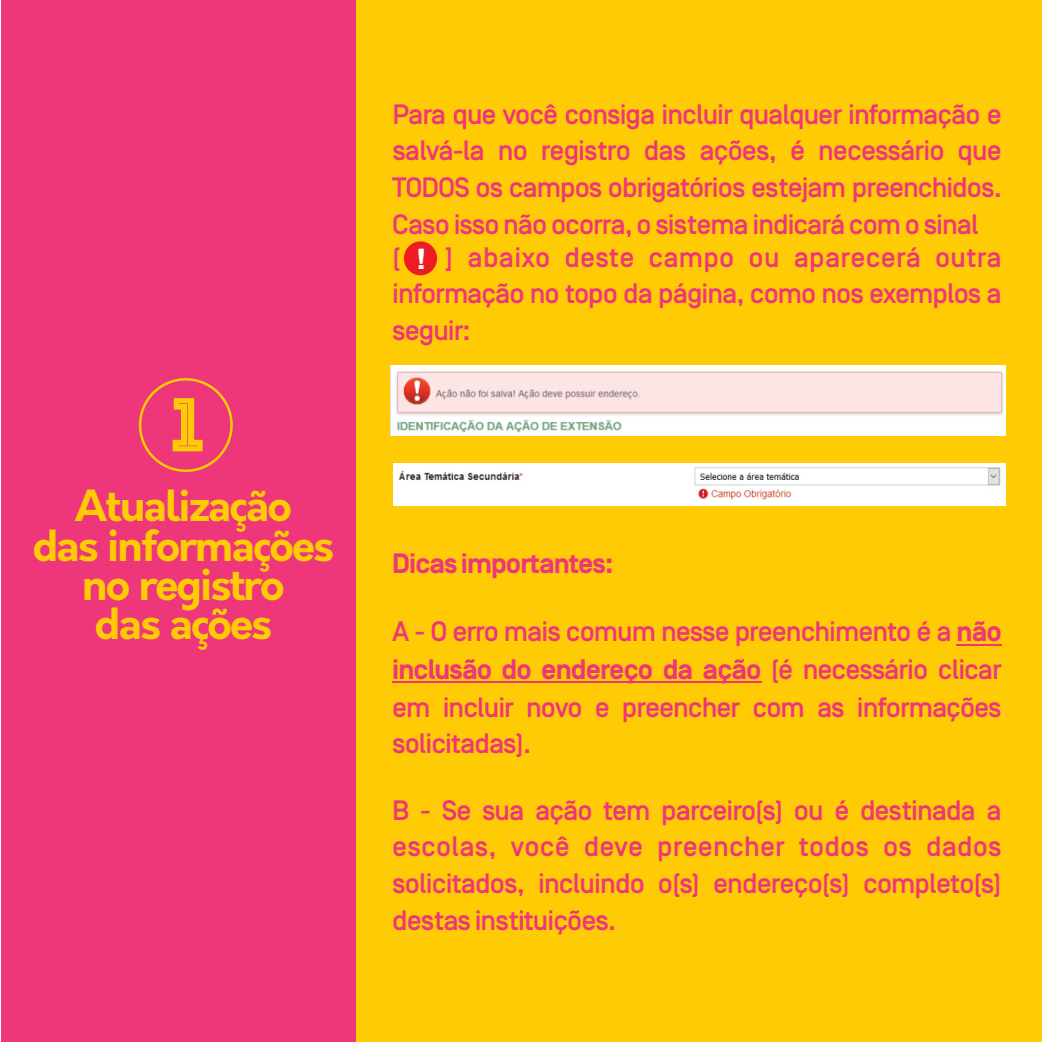
<style>
.page{position:relative;width:1042px;height:1042px;background:#fff}
.page>*{position:absolute;margin:0;border:0;box-sizing:border-box;transform-origin:0 0}
.t1{font:75.95px "Intro Inline";color:#ffcb04}
.t2{font:700 42px/39.4px "Orkney";letter-spacing:-.045em;color:#ffcb04;text-align:center}
.t3{font:700 28.35px "Arial";color:#fff;scale:1.25 1}
.t4{font:500 28px/36.6px "Simplon BP";letter-spacing:-.035em;color:#ee367a;text-align:justify}
.t5{font:700 28px "Simplon BP";letter-spacing:-.035em;color:#ee367a}
.s1{font-weight:700}
</style>
<div class="page">
<div style="left:1px;top:0;width:1041px;height:1042px;background:#ee367a"></div>
<div style="left:355px;top:0;width:687px;height:1042px;background:#ffcb04"></div>
<hr style="left:956px;top:644px;width:46px;height:1px;background:#ee367a">
<hr style="left:392px;top:681px;width:369px;height:2px;background:#ee367a">
<div style="left:404px;top:241px;width:33px;height:34px;background:#ed1c24;border-radius:50%"></div>
<div style="left:139px;top:378px;width:94px;height:94px;border:2px solid #ffcb04;border-radius:50%"></div>
<img style="left:391px;top:365px;width:614px;height:71px">
<img style="left:393px;top:464px;width:613px;height:41px">
<h1 class="t1" style="left:171px;top:394px;width:34px">1</h1>
<h2 class="t2" style="left:33px;top:491px;width:303px">Atualização<br>das informações no registro<br>das ações</h2>
<p class="t4" style="left:392px;top:97px;width:611px">Para que você consiga incluir qualquer informação e salvá-la no registro das ações, é necessário que TODOS os campos obrigatórios estejam preenchidos.<br>Caso isso não ocorra, o sistema indicará com o sinal</p>
<p class="t4" style="left:392px;top:240px;width:10px">(</p>
<p class="t4" style="left:392px;top:240px;width:611px;text-indent:53px">] abaixo deste campo ou aparecerá outra informação no topo da página, como nos exemplos a seguir:</p>
<p class="t3" style="left:415px;top:248px;width:11px">!</p>
<p class="t5" style="left:392px;top:550px;width:223px">Dicas importantes:</p>
<p class="t4" style="left:392px;top:614px;width:611px;line-height:37.3px">A - O erro mais comum nesse preenchimento é a <span class="s1">não inclusão do endereço da ação</span> (é necessário clicar em incluir novo e preencher com as informações solicitadas).</p>
<p class="t4" style="left:392px;top:793px;width:611px">B - Se sua ação tem parceiro(s) ou é destinada a escolas, você deve preencher todos os dados solicitados, incluindo o(s) endereço(s) completo(s) destas instituições.</p>
</div>
